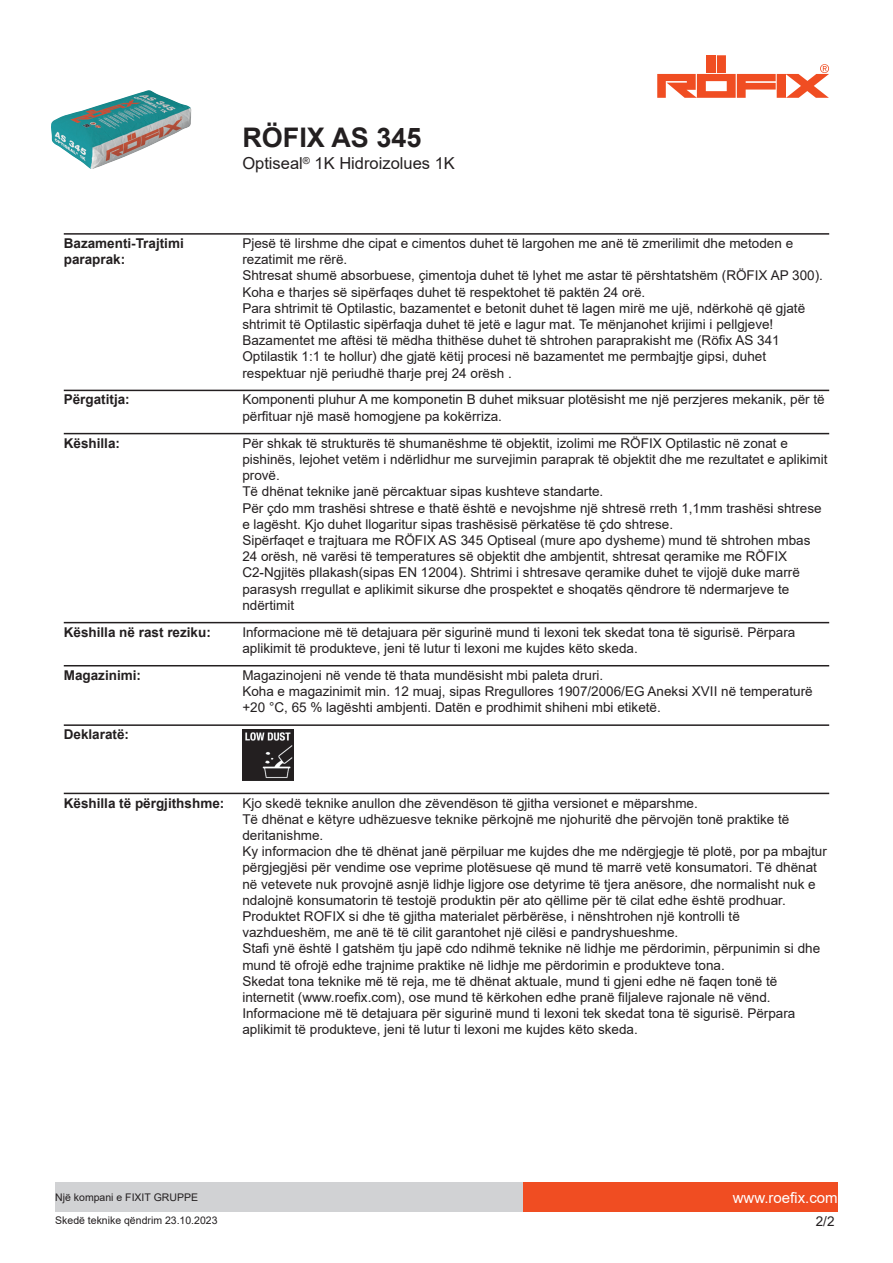
<style>
.page{position:relative;width:893px;height:1263px;background:#fff}
.page>*{position:absolute;margin:0;border:0;box-sizing:border-box;transform-origin:0 0}
.t1{font:700 27px "Arial";color:#231f20}
.t2{font:16.5px "Arial";color:#231f20}
.t3{font:15px "Arial";color:#fff}
.t4{font:13.5px/16.2px "Arial";color:#231f20}
.t5{font:700 13.5px/16.2px "Arial";color:#231f20}
.t6{font:10.5px "Arial";color:#231f20}
</style>
<div class="page">
<img style="left:51px;top:90px;width:140px;height:79px">
<div style="left:717px;top:55px;width:9px;height:18px;background:#f04d22"></div>
<div style="left:707px;top:55px;width:9px;height:18px;background:#f04d22"></div>
<svg style="left:657px;top:64px;width:172px;height:34px"></svg>
<div style="left:523px;top:1182px;width:315px;height:30px;background:#f04d22"></div>
<div style="left:55px;top:1182px;width:468px;height:30px;background:#d1d2d4"></div>
<hr style="left:64px;top:233px;width:765px;height:2px;background:#231f20">
<hr style="left:64px;top:390px;width:765px;height:1px;background:#231f20">
<hr style="left:64px;top:433px;width:765px;height:1px;background:#231f20">
<hr style="left:64px;top:622px;width:765px;height:1px;background:#231f20">
<hr style="left:64px;top:665px;width:765px;height:1px;background:#231f20">
<hr style="left:64px;top:724px;width:765px;height:2px;background:#231f20">
<img style="left:242px;top:729px;width:51px;height:51px">
<hr style="left:64px;top:793px;width:765px;height:1px;background:#231f20">
<h1 class="t1" style="left:242px;top:119px;width:181px">RÖFIX AS 345</h1>
<p class="t2" style="left:242px;top:152px;width:214px">Optiseal<sup>®</sup> 1K Hidroizolues 1K</p>
<p class="t5" style="left:64px;top:235px;width:122px">Bazamenti-Trajtimi paraprak:</p>
<p class="t4" style="left:242px;top:235px;width:582px">Pjesë të lirshme dhe cipat e cimentos duhet të largohen me anë të zmerilimit dhe metoden e rezatimit me rërë.<br>Shtresat shumë absorbuese, çimentoja duhet të lyhet me astar të përshtatshëm (RÖFIX AP 300).<br>Koha e tharjes së sipërfaqes duhet të respektohet të paktën 24 orë.<br>Para shtrimit të Optilastic, bazamentet e betonit duhet të lagen mirë me ujë, ndërkohë që gjatë shtrimit të Optilastic sipërfaqja duhet të jetë e lagur mat. Te mënjanohet krijimi i pellgjeve!<br>Bazamentet me aftësi të mëdha thithëse duhet të shtrohen paraprakisht me (Röfix AS 341<br>Optilastik 1:1 te hollur) dhe gjatë këtij procesi në bazamentet me permbajtje gipsi, duhet respektuar një periudhë tharje prej 24 orësh .</p>
<p class="t5" style="left:64px;top:392px;width:68px">Përgatitja:</p>
<p class="t4" style="left:242px;top:392px;width:584px">Komponenti pluhur A me komponetin B duhet miksuar plotësisht me një perzjeres mekanik, për të përfituar një masë homogjene pa kokërriza.</p>
<p class="t5" style="left:64px;top:435px;width:58px">Këshilla:</p>
<p class="t4" style="left:242px;top:435px;width:587px">Për shkak të strukturës të shumanëshme të objektit, izolimi me RÖFIX Optilastic në zonat e pishinës, lejohet vetëm i ndërlidhur me survejimin paraprak të objektit dhe me rezultatet e aplikimit provë.<br>Të dhënat teknike janë përcaktuar sipas kushteve standarte.<br>Për çdo mm trashësi shtrese e thatë është e nevojshme një shtresë rreth 1,1mm trashësi shtrese e lagësht. Kjo duhet llogaritur sipas trashësisë përkatëse të çdo shtrese.<br>Sipërfaqet e trajtuara me RÖFIX AS 345 Optiseal (mure apo dysheme) mund të shtrohen mbas 24 orësh, në varësi të temperatures së objektit dhe ambjentit, shtresat qeramike me RÖFIX C2-Ngjitës pllakash(sipas EN 12004). Shtrimi i shtresave qeramike duhet te vijojë duke marrë parasysh rregullat e aplikimit sikurse dhe prospektet e shoqatës qëndrore të ndermarjeve te ndërtimit</p>
<p class="t5" style="left:64px;top:624px;width:149px">Këshilla në rast reziku:</p>
<p class="t4" style="left:242px;top:624px;width:555px">Informacione më të detajuara për sigurinë mund ti lexoni tek skedat tona të sigurisë. Përpara aplikimit të produkteve, jeni të lutur ti lexoni me kujdes këto skeda.</p>
<p class="t5" style="left:64px;top:667px;width:79px">Magazinimi:</p>
<p class="t4" style="left:242px;top:667px;width:572px">Magazinojeni në vende të thata mundësisht mbi paleta druri.<br>Koha e magazinimit min. 12 muaj, sipas Rregullores 1907/2006/EG Aneksi XVII në temperaturë +20 °C, 65 % lagështi ambjenti. Datën e prodhimit shiheni mbi etiketë.</p>
<p class="t5" style="left:64px;top:726px;width:67px">Deklaratë:</p>
<p class="t5" style="left:64px;top:795px;width:162px">Këshilla të përgjithshme:</p>
<p class="t4" style="left:242px;top:794px;width:586px">Kjo skedë teknike anullon dhe zëvendëson të gjitha versionet e mëparshme.<br>Të dhënat e këtyre udhëzuesve teknike përkojnë me njohuritë dhe përvojën tonë praktike të deritanishme.<br>Ky informacion dhe të dhënat janë përpiluar me kujdes dhe me ndërgjegje të plotë, por pa mbajtur përgjegjësi për vendime ose veprime plotësuese që mund të marrë vetë konsumatori. Të dhënat në vetevete nuk provojnë asnjë lidhje ligjore ose detyrime të tjera anësore, dhe normalisht nuk e ndalojnë konsumatorin të testojë produktin për ato qëllime për të cilat edhe është prodhuar.<br>Produktet ROFIX si dhe të gjitha materialet përbërëse, i nënshtrohen një kontrolli të vazhdueshëm, me anë të të cilit garantohet një cilësi e pandryshueshme.<br>Stafi ynë është I gatshëm tju japë cdo ndihmë teknike në lidhje me përdorimin, përpunimin si dhe mund të ofrojë edhe trajnime praktike në lidhje me përdorimin e produkteve tona.<br>Skedat tona teknike më të reja, me të dhënat aktuale, mund ti gjeni edhe në faqen tonë të internetit (www.roefix.com), ose mund të kërkohen edhe pranë filjaleve rajonale në vënd.<br>Informacione më të detajuara për sigurinë mund ti lexoni tek skedat tona të sigurisë. Përpara aplikimit të produkteve, jeni të lutur ti lexoni me kujdes këto skeda.</p>
<p class="t6" style="left:55px;top:1190px;width:144px">Një kompani e FIXIT GRUPPE</p>
<p class="t3" style="left:733px;top:1187px;width:107px">www.roefix.com</p>
<p class="t6" style="left:55px;top:1213px;width:164px">Skedë teknike qëndrim 23.10.2023</p>
<p class="t4" style="left:816px;top:1213px;width:20px">2/2</p>
</div>
